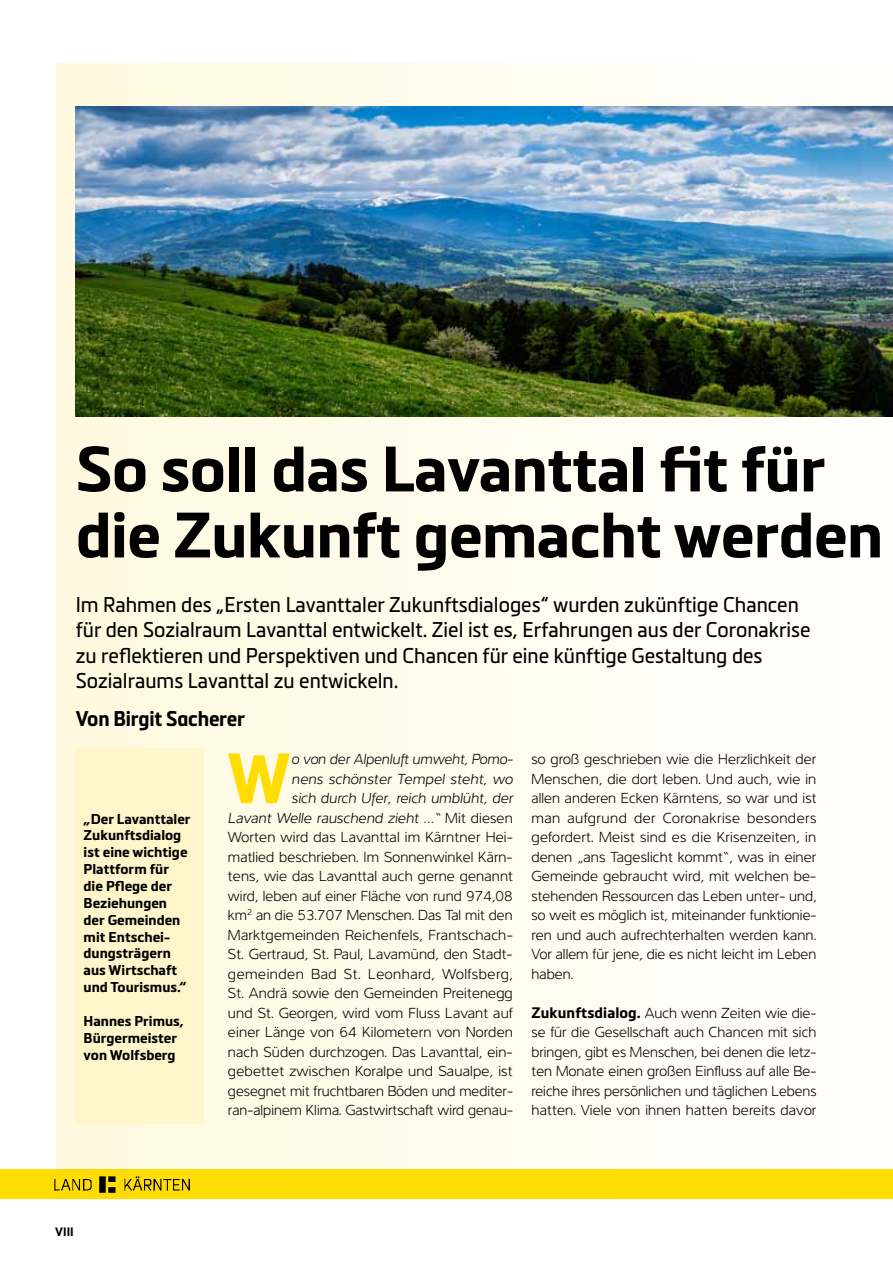
<style>
.page{position:relative;width:893px;height:1263px;background:#fff}
.page>*{position:absolute;margin:0;border:0;box-sizing:border-box;transform-origin:0 0}
.t1{font:700 69.9px "Metronic Land Kaernten";color:#ffdd04}
.t2{font:700 63px/66px "Metronic Land Kaernten";letter-spacing:-.01em;color:#000}
.t3{font:21px/25.5px "Metronic Land Kaernten";color:#000;scale:.93 1}
.t4{font:700 21px "Metronic W01";letter-spacing:-.01em;color:#000;scale:.93 1}
.t5{font:300 15px/19.5px "Interval Pro";letter-spacing:.01em;color:#000;text-align:justify}
.t6{font:700 14.1px/16.8px "Metronic Land Kaernten";color:#000}
.t7{font:700 12px "Metronic Land Kaernten";color:#000}
.s1{font-style:italic}
.s2{font-family:"Metronic Land Kaernten";font-weight:700}
</style>
<div class="page">
<div style="left:56px;top:64px;width:837px;height:1135px;background:linear-gradient(to right,#fff9de,#fffffe)"></div>
<div style="left:0;top:1169px;width:893px;height:30px;background:#ffdd04"></div>
<img style="left:55px;top:1176px;width:135px;height:17px">
<img style="left:75px;top:106px;width:818px;height:311px">
<div style="left:75px;top:748px;width:129px;height:376px;background:#fff5ca"></div>
<h2 class="t2" style="left:76px;top:435px;width:809px">So soll das Lavanttal fit für die Zukunft gemacht werden</h2>
<p class="t3" style="left:76px;top:590px;width:792px">Im Rahmen des „Ersten Lavanttaler Zukunftsdialoges“ wurden zukünftige Chancen für den Sozialraum Lavanttal entwickelt. Ziel ist es, Erfahrungen aus der Coronakrise zu reflektieren und Perspektiven und Chancen für eine künftige Gestaltung des Sozialraums Lavanttal zu entwickeln.</p>
<h3 class="t4" style="left:76px;top:706px;width:183px">Von Birgit Sacherer</h3>
<p class="t6" style="left:84px;top:810px;width:109px">„Der Lavanttaler<br>Zukunftsdialog ist eine wichtige<br>Plattform für die Pflege der<br>Beziehungen der Gemeinden mit Entschei&shy;dungsträgern aus Wirtschaft und Tourismus.“</p>
<p class="t6" style="left:84px;top:1012px;width:102px">Hannes Primus,<br>Bürgermeister von Wolfsberg</p>
<h1 class="t1" style="left:227px;top:734px;width:66px">W</h1>
<p class="t5" style="left:228px;top:748px;width:287px;text-align:right"><span class="s1">o von der Alpenluft umweht, Pomo-<br>nens schönster Tempel steht, wo<br>sich durch Ufer, reich umblüht, der<br>Lavant Welle rauschend zieht …“</span> Mit diesen Worten wird das Lavanttal im Kärntner Hei&shy;matlied beschrieben. Im Sonnenwinkel Kärn&shy;tens, wie das Lavanttal auch gerne genannt wird, leben auf einer Fläche von rund 974,08 km<sup>2</sup> an die 53.707 Menschen. Das Tal mit den Marktgemeinden Reichenfels, Frantschach-St. Gertraud, St. Paul, Lavamünd, den Stadt&shy;gemeinden Bad St. Leonhard, Wolfsberg, St. Andrä sowie den Gemeinden Preitenegg und St. Georgen, wird vom Fluss Lavant auf einer Länge von 64 Kilometern von Norden nach Süden durchzogen. Das Lavanttal, ein&shy;gebettet zwischen Koralpe und Saualpe, ist gesegnet mit fruchtbaren Böden und mediter&shy;ran-alpinem Klima. Gastwirtschaft wird genau-</p>
<p class="t5" style="left:531px;top:748px;width:287px">so groß geschrieben wie die Herzlichkeit der Menschen, die dort leben. Und auch, wie in allen anderen Ecken Kärntens, so war und ist man aufgrund der Coronakrise besonders gefordert. Meist sind es die Krisenzeiten, in denen „ans Tageslicht kommt“, was in einer Gemeinde gebraucht wird, mit welchen be&shy;stehenden Ressourcen das Leben unter- und, so weit es möglich ist, miteinander funktionie&shy;ren und auch aufrechterhalten werden kann.<br>Vor allem für jene, die es nicht leicht im Leben haben.</p>
<p class="t5" style="left:531px;top:1002px;width:286px"><span class="s2">Zukunftsdialog.</span> Auch wenn Zeiten wie die&shy;se für die Gesellschaft auch Chancen mit sich bringen, gibt es Menschen, bei denen die letz&shy;ten Monate einen großen Einfluss auf alle Be&shy;reiche ihres persönlichen und täglichen Lebens hatten. Viele von ihnen hatten bereits davor</p>
<p class="t7" style="left:55px;top:1224px;width:12px">VIII</p>
</div>
